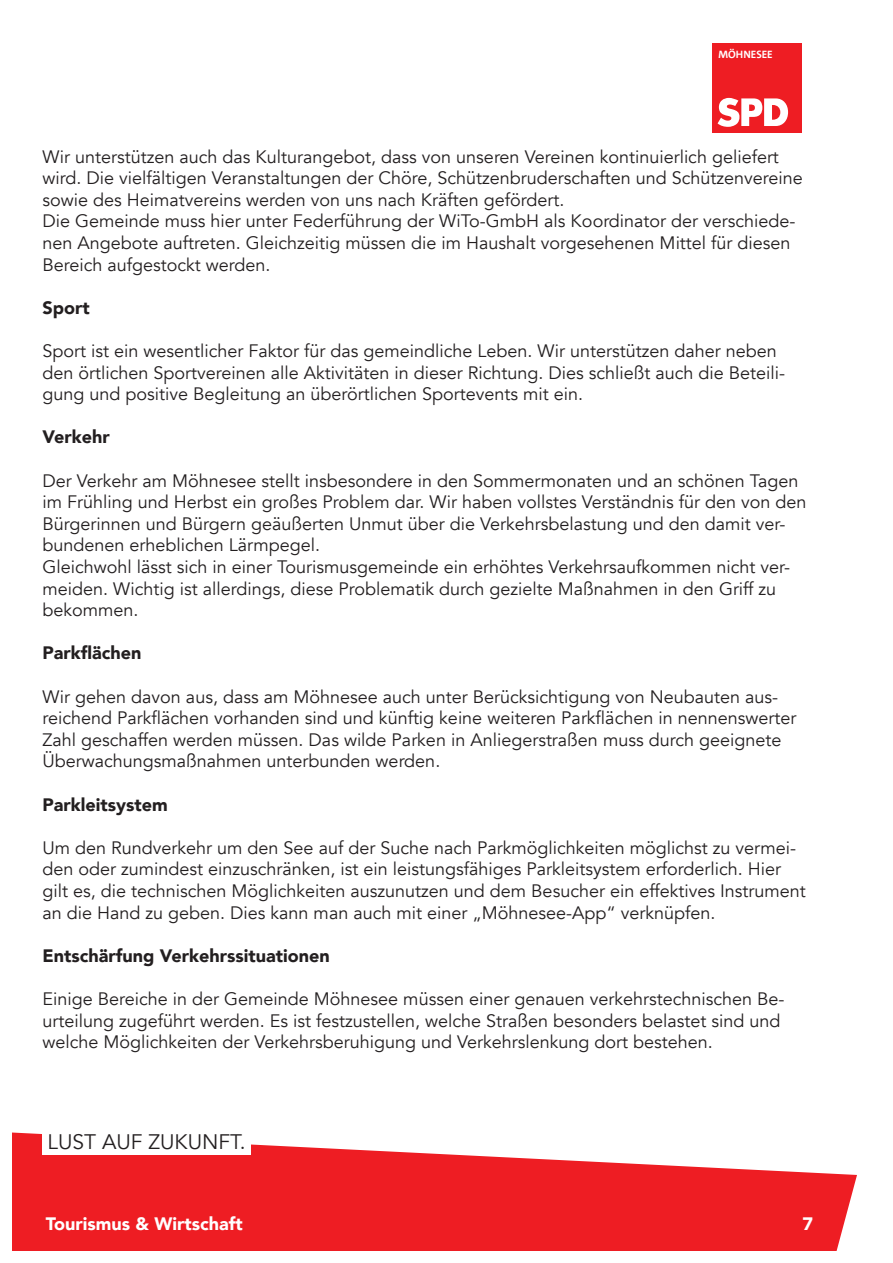
<style>
.page{position:relative;width:893px;height:1263px;background:#fff}
.page>*{position:absolute;margin:0;border:0;box-sizing:border-box;transform-origin:0 0}
.t1{font:21px "Avenir";color:#231f20}
.t2{font:18px/21.6px "Avenir";color:#231f20}
.t3{font:900 18px "Avenir";color:#231f20}
.t4{font:900 18px "Avenir";color:#fff}
.t5{font:700 10.8px "SPD The Sans Versal";color:#fff}
</style>
<div class="page">
<svg style="left:13px;top:1132px;width:844px;height:118px;fill:#ee1d23"></svg>
<div style="left:43px;top:1122px;width:208px;height:32px;background:#fff"></div>
<div style="left:712px;top:43px;width:89px;height:90px;background:#ee1d23"></div>
<svg style="left:718px;top:98px;width:70px;height:29px"></svg>
<p class="t5" style="left:718px;top:47px;width:56px">MÖHNESEE</p>
<p class="t2" style="left:43px;top:146px;width:762px">Wir unterstützen auch das Kulturangebot, dass von unseren Vereinen kontinuierlich geliefert wird. Die vielfältigen Veranstaltungen der Chöre, Schützenbruderschaften und Schützenvereine sowie des Heimatvereins werden von uns nach Kräften gefördert.</p>
<p class="t2" style="left:43px;top:211px;width:755px">Die Gemeinde muss hier unter Federführung der WiTo-GmbH als Koordinator der verschiede&shy;nen Angebote auftreten. Gleichzeitig müssen die im Haushalt vorgesehenen Mittel für diesen<br>Bereich aufgestockt werden.</p>
<p class="t3" style="left:43px;top:292px;width:49px">Sport</p>
<p class="t2" style="left:43px;top:340px;width:744px">Sport ist ein wesentlicher Faktor für das gemeindliche Leben. Wir unterstützen daher neben den örtlichen Sportvereinen alle Aktivitäten in dieser Richtung. Dies schließt auch die Beteili&shy;gung und positive Begleitung an überörtlichen Sportevents mit ein.</p>
<p class="t3" style="left:43px;top:422px;width:69px">Verkehr</p>
<p class="t2" style="left:43px;top:470px;width:766px">Der Verkehr am Möhnesee stellt insbesondere in den Sommermonaten und an schönen Tagen im Frühling und Herbst ein großes Problem dar. Wir haben vollstes Verständnis für den von den Bürgerinnen und Bürgern geäußerten Unmut über die Verkehrsbelastung und den damit ver&shy;bundenen erheblichen Lärmpegel.</p>
<p class="t2" style="left:43px;top:556px;width:749px">Gleichwohl lässt sich in einer Tourismusgemeinde ein erhöhtes Verkehrsaufkommen nicht ver&shy;meiden. Wichtig ist allerdings, diese Problematik durch gezielte Maßnahmen in den Griff zu bekommen.</p>
<p class="t3" style="left:43px;top:638px;width:101px">Parkflächen</p>
<p class="t2" style="left:43px;top:686px;width:755px">Wir gehen davon aus, dass am Möhnesee auch unter Berücksichtigung von Neubauten aus&shy;reichend Parkflächen vorhanden sind und künftig keine weiteren Parkflächen in nennenswerter Zahl geschaffen werden müssen. Das wilde Parken in Anliegerstraßen muss durch geeignete Überwachungsmaßnahmen unterbunden werden.</p>
<p class="t3" style="left:43px;top:789px;width:127px">Parkleitsystem</p>
<p class="t2" style="left:43px;top:837px;width:765px">Um den Rundverkehr um den See auf der Suche nach Parkmöglichkeiten möglichst zu vermei&shy;den oder zumindest einzuschränken, ist ein leistungsfähiges Parkleitsystem erforderlich. Hier gilt es, die technischen Möglichkeiten auszunutzen und dem Besucher ein effektives Instrument an die Hand zu geben. Dies kann man auch mit einer „Möhnesee-App“ verknüpfen.</p>
<p class="t3" style="left:43px;top:940px;width:289px">Entschärfung Verkehrssituationen</p>
<p class="t2" style="left:43px;top:988px;width:743px">Einige Bereiche in der Gemeinde Möhnesee müssen einer genauen verkehrstechnischen Be&shy;urteilung zugeführt werden. Es ist festzustellen, welche Straßen besonders belastet sind und welche Möglichkeiten der Verkehrsberuhigung und Verkehrslenkung dort bestehen.</p>
<p class="t1" style="left:48px;top:1129px;width:200px">LUST AUF ZUKUNFT.</p>
<p class="t4" style="left:46px;top:1208px;width:198px">Tourismus &amp; Wirtschaft</p>
<p class="t4" style="left:803px;top:1208px;width:12px">7</p>
</div>
